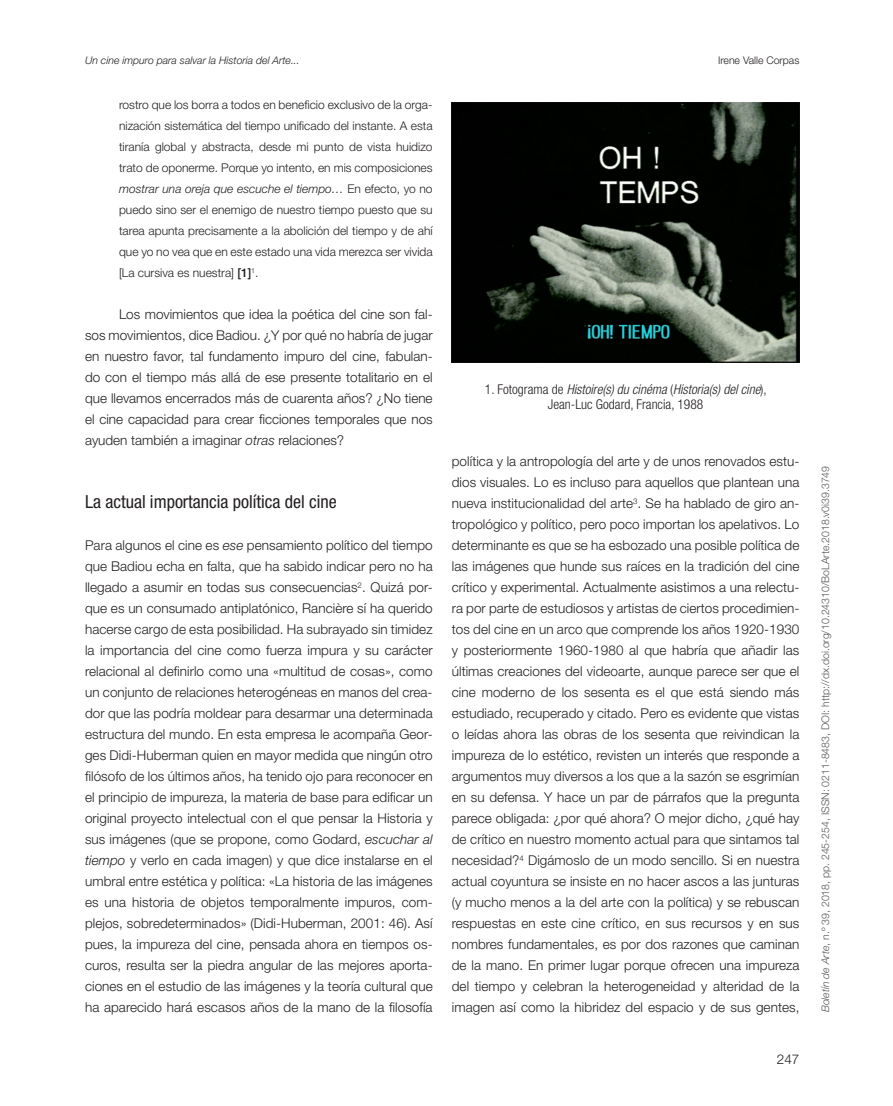
<style>
.page{position:relative;width:893px;height:1106px;background:#fff}
.page>*{position:absolute;margin:0;border:0;box-sizing:border-box;transform-origin:0 0}
.t1{font:condensed 18px "Helvetica Neue LT Std";color:#231f20}
.t2{font:300 13.5px/21px "Helvetica Neue LT Std";letter-spacing:.005em;color:#231f20;text-align:justify}
.t3{font:300 condensed 13.5px/15px "Helvetica Neue LT Std";color:#231f20;text-align:center}
.t4{font:300 12px/21px "Helvetica Neue LT Std";color:#231f20;text-align:justify}
.t5{font:300 10.5px "Helvetica Neue LT Std";color:#57585a}
.t6{font:italic 300 10.5px "Helvetica Neue LT Std";color:#231f20}
.t7{font:300 10.5px "Helvetica Neue LT Std";color:#231f20}
.s1{font-style:italic}
.s2{font-weight:500}
</style>
<div class="page">
<img style="left:452px;top:102px;width:347px;height:260px">
<p class="t6" style="left:85px;top:54px;width:216px">Un cine impuro para salvar la Historia del Arte...</p>
<p class="t7" style="left:718px;top:54px;width:83px">Irene Valle Corpas</p>
<p class="t4" style="left:119px;top:94px;width:315px">rostro que los borra a todos en beneficio exclusivo de la orga&shy;nización sistemática del tiempo unificado del instante. A esta tiranía global y abstracta, desde mi punto de vista huidizo trato de oponerme. Porque yo intento, en mis composiciones <span class="s1">mostrar una oreja que escuche el tiempo…</span> En efecto, yo no puedo sino ser el enemigo de nuestro tiempo puesto que su tarea apunta precisamente a la abolición del tiempo y de ahí que yo no vea que en este estado una vida merezca ser vivida [La cursiva es nuestra] <span class="s2">[1]</span><sup>1</sup>.</p>
<p class="t2" style="left:85px;top:303px;width:349px;text-indent:34px">Los movimientos que idea la poética del cine son fal&shy;sos movimientos, dice Badiou. ¿Y por qué no habría de jugar en nuestro favor, tal fundamento impuro del cine, fabulan&shy;do con el tiempo más allá de ese presente totalitario en el que llevamos encerrados más de cuarenta años? ¿No tiene el cine capacidad para crear ficciones temporales que nos ayuden también a imaginar <span class="s1">otras</span> relaciones?</p>
<h1 class="t1" style="left:85px;top:491px;width:253px">La actual importancia política del cine</h1>
<p class="t2" style="left:85px;top:534px;width:349px">Para algunos el cine es <span class="s1">ese</span> pensamiento político del tiempo que Badiou echa en falta, que ha sabido indicar pero no ha llegado a asumir en todas sus consecuencias<sup>2</sup>. Quizá por&shy;que es un consumado antiplatónico, Rancière sí ha querido hacerse cargo de esta posibilidad. Ha subrayado sin timidez la importancia del cine como fuerza impura y su carácter relacional al definirlo como una «multitud de cosas», como un conjunto de relaciones heterogéneas en manos del crea&shy;dor que las podría moldear para desarmar una determinada estructura del mundo. En esta empresa le acompaña Geor&shy;ges Didi-Huberman quien en mayor medida que ningún otro filósofo de los últimos años, ha tenido ojo para reconocer en el principio de impureza, la materia de base para edificar un original proyecto intelectual con el que pensar la Historia y sus imágenes (que se propone, como Godard, <span class="s1">escuchar al tiempo</span> y verlo en cada imagen) y que dice instalarse en el umbral entre estética y política: «La historia de las imágenes es una historia de objetos temporalmente impuros, com&shy;plejos, sobredeterminados» (Didi-Huberman, 2001: 46). Así pues, la impureza del cine, pensada ahora en tiempos os&shy;curos, resulta ser la piedra angular de las mejores aporta&shy;ciones en el estudio de las imágenes y la teoría cultural que ha aparecido hará escasos años de la mano de la filosofía</p>
<p class="t3" style="left:485px;top:381px;width:283px">1. Fotograma de <span class="s1">Histoire(s) du cinéma</span> (<span class="s1">Historia(s) del cine</span>),<br>Jean-Luc Godard, Francia, 1988</p>
<p class="t2" style="left:452px;top:450px;width:349px">política y la antropología del arte y de unos renovados estu&shy;dios visuales. Lo es incluso para aquellos que plantean una nueva institucionalidad del arte<sup>3</sup>. Se ha hablado de giro an&shy;tropológico y político, pero poco importan los apelativos. Lo determinante es que se ha esbozado una posible política de las imágenes que hunde sus raíces en la tradición del cine crítico y experimental. Actualmente asistimos a una relectu&shy;ra por parte de estudiosos y artistas de ciertos procedimien&shy;tos del cine en un arco que comprende los años 1920-1930 y posteriormente 1960-1980 al que habría que añadir las últimas creaciones del videoarte, aunque parece ser que el cine moderno de los sesenta es el que está siendo más estudiado, recuperado y citado. Pero es evidente que vistas o leídas ahora las obras de los sesenta que reivindican la impureza de lo estético, revisten un interés que responde a argumentos muy diversos a los que a la sazón se esgrimían en su defensa. Y hace un par de párrafos que la pregunta parece obligada: ¿por qué ahora? O mejor dicho, ¿qué hay de crítico en nuestro momento actual para que sintamos tal necesidad?<sup>4</sup> Digámoslo de un modo sencillo. Si en nuestra actual coyuntura se insiste en no hacer ascos a las junturas (y mucho menos a la del arte con la política) y se rebuscan respuestas en este cine crítico, en sus recursos y en sus nombres fundamentales, es por dos razones que caminan de la mano. En primer lugar porque ofrecen una impureza del tiempo y celebran la heterogeneidad y alteridad de la imagen así como la hibridez del espacio y de sus gentes,</p>
<p class="t2" style="left:777px;top:1048px;width:24px">247</p>
<p class="t5" style="left:819px;top:1012px;width:548px;rotate:-90deg"><span class="s1">Boletín de Arte</span>, n.º 39, 2018, pp. 245-254, ISSN: 0211-8483, DOI: http://dx.doi.org/10.24310/BoLArte.2018.v0i39.3749</p>
</div>
